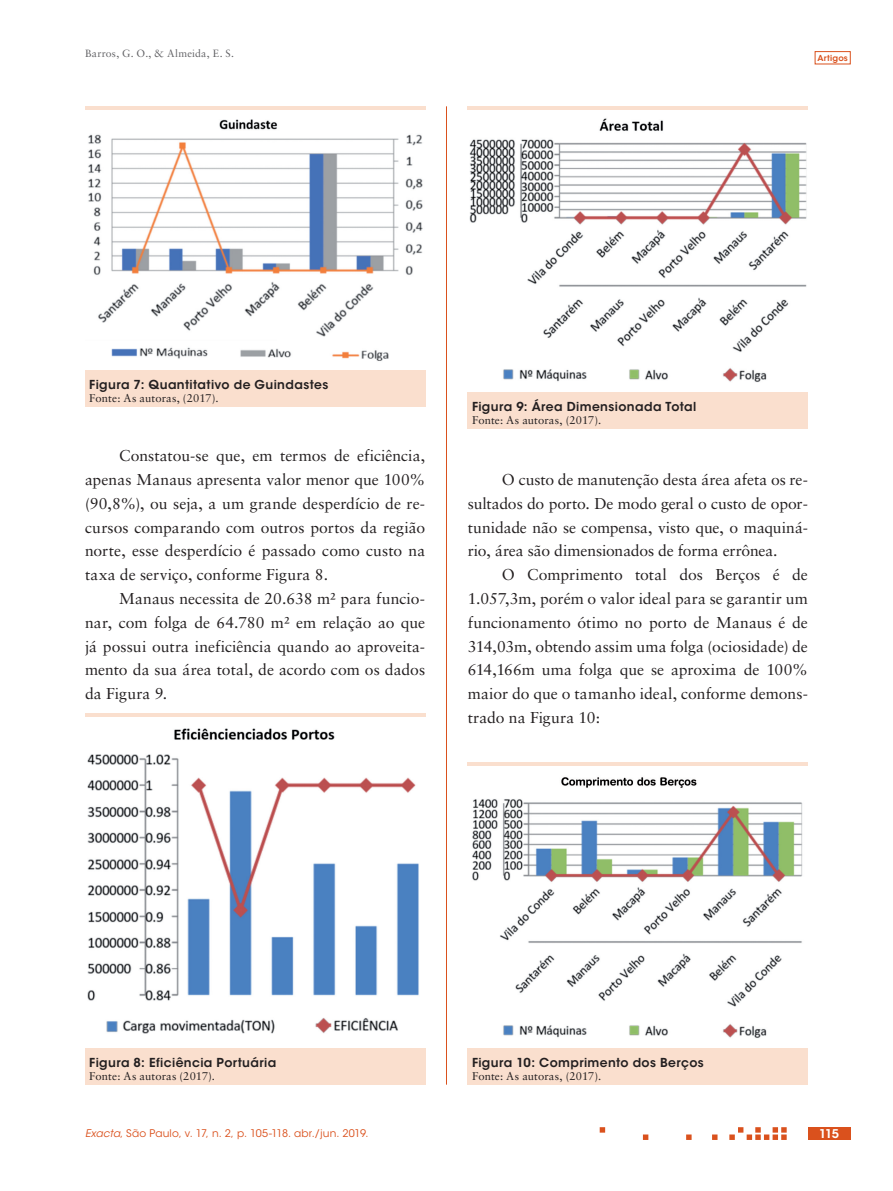
<style>
.page{position:relative;width:893px;height:1191px;background:#fff}
.page>*{position:absolute;margin:0;border:0;box-sizing:border-box;transform-origin:0 0}
.ex_Normal{font:15.75px/23.9px "Sabon LT Std";color:#231f20;text-align:justify}
.ex_Tabela_-_titulo{font:600 12.3px "ITC Avant Garde Std";letter-spacing:.03em;color:#231f20}
.t1{font:600 12px "ITC Avant Garde Std";color:#fff}
.ex_Tabela_-_nota{font:11.25px "Sabon LT Std";letter-spacing:.005em;color:#231f20}
.t2{font:10.5px "ITC Avant Garde Std";letter-spacing:.02em;color:#da511d}
.t3{font:10.5px "Sabon LT Std";letter-spacing:.025em;color:#636366}
.t4{font:600 8.25px "ITC Avant Garde Std";letter-spacing:.025em;color:#da511d}
.s1{font-style:italic}
</style>
<div class="page">
<hr style="left:446px;top:106px;width:1px;height:978px;background:#da511d">
<svg style="left:600px;top:1127px;width:187px;height:13px"></svg>
<div style="left:815px;top:51px;width:35px;height:13px;border:1px solid #da511d"></div>
<div style="left:808px;top:1127px;width:42px;height:13px;background:#da511d"></div>
<div style="left:85px;top:106px;width:340px;height:300px;background:#fadfce"></div>
<img style="left:85px;top:111px;width:340px;height:258px">
<div style="left:85px;top:713px;width:340px;height:371px;background:#fadfce"></div>
<img style="left:85px;top:717px;width:340px;height:330px">
<div style="left:468px;top:106px;width:340px;height:322px;background:#fadfce"></div>
<img style="left:468px;top:111px;width:340px;height:281px">
<div style="left:468px;top:762px;width:340px;height:322px;background:#fadfce"></div>
<img style="left:468px;top:766px;width:340px;height:281px">
<p class="t3" style="left:85px;top:47px;width:151px">Barros, G. O., &amp; Almeida, E. S.</p>
<p class="t4" style="left:817px;top:53px;width:32px">Artigos</p>
<p class="ex_Tabela_-_titulo" style="left:89px;top:376px;width:241px">Figura 7: Quantitativo de Guindastes</p>
<p class="ex_Tabela_-_nota" style="left:89px;top:391px;width:131px">Fonte: As autoras, (2017).</p>
<p class="ex_Normal" style="left:85px;top:443px;width:342px;text-indent:34px">Constatou-se que, em termos de eficiência, apenas Manaus apresenta valor menor que 100% (90,8%), ou seja, a um grande desperdício de re&shy;cursos comparando com outros portos da região norte, esse desperdício é passado como custo na taxa de serviço, conforme Figura 8.</p>
<p class="ex_Normal" style="left:85px;top:586px;width:342px;text-indent:34px">Manaus necessita de 20.638 m² para funcio&shy;nar, com folga de 64.780 m² em relação ao que já possui outra ineficiência quando ao aproveita&shy;mento da sua área total, de acordo com os dados da Figura 9.</p>
<p class="ex_Tabela_-_titulo" style="left:472px;top:398px;width:226px">Figura 9: Área Dimensionada Total</p>
<p class="ex_Tabela_-_nota" style="left:472px;top:414px;width:131px">Fonte: As autoras, (2017).</p>
<p class="ex_Normal" style="left:468px;top:467px;width:342px;text-indent:34px">O custo de manutenção desta área afeta os re&shy;sultados do porto. De modo geral o custo de opor&shy;tunidade não se compensa, visto que, o maquiná&shy;rio, área são dimensionados de forma errônea.</p>
<p class="ex_Normal" style="left:468px;top:562px;width:342px;text-indent:34px">O Comprimento total dos Berços é de 1.057,3m, porém o valor ideal para se garantir um funcionamento ótimo no porto de Manaus é de 314,03m, obtendo assim uma folga (ociosidade) de 614,166m uma folga que se aproxima de 100% maior do que o tamanho ideal, conforme demons&shy;trado na Figura 10:</p>
<p class="ex_Tabela_-_titulo" style="left:89px;top:1054px;width:189px">Figura 8: Eficiência Portuária</p>
<p class="ex_Tabela_-_nota" style="left:89px;top:1069px;width:127px">Fonte: As autoras (2017).</p>
<p class="ex_Tabela_-_titulo" style="left:472px;top:1054px;width:233px">Figura 10: Comprimento dos Berços</p>
<p class="ex_Tabela_-_nota" style="left:472px;top:1069px;width:131px">Fonte: As autoras, (2017).</p>
<p class="t2" style="left:85px;top:1127px;width:285px"><span class="s1">Exacta</span>, São Paulo, v. 17, n. 2, p. 105-118. abr./jun. 2019.</p>
<p class="t1" style="left:819px;top:1126px;width:21px">115</p>
</div>
